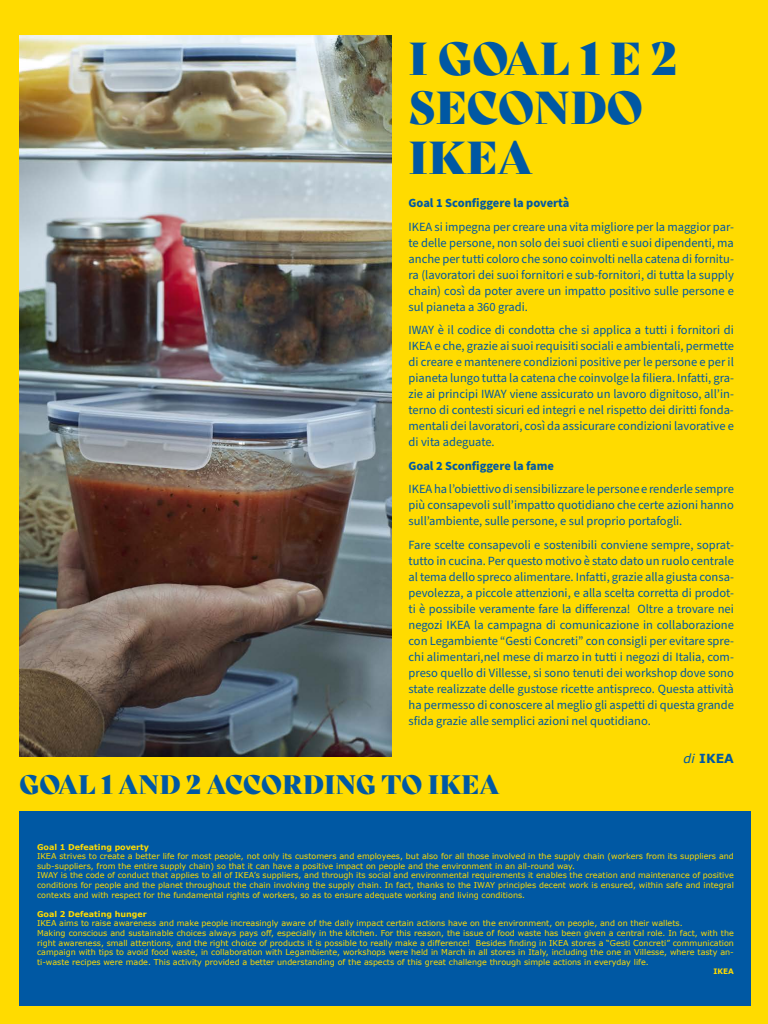
<style>
.page{position:relative;width:768px;height:1024px;background:#ffdb00}
.page>*{position:absolute;margin:0;border:0;box-sizing:border-box;transform-origin:0 0}
.t1{font:44.95px/50px "Bely Display";color:#0058a3}
.t2{font:26px "Bely Display";color:#0058a3}
.t3{font:12.5px/16px "Source Sans Pro";color:#0058a3;text-align:justify}
.t4{font:700 12.5px "Source Sans Pro";color:#0058a3}
.t5{font:700 12.5px "Verdana";color:#0058a3}
.t6{font:8px/9.6px "Verdana";color:#ffdb00}
.t7{font:700 8px "Verdana";color:#ffdb00}
.t8{font:700 7.5px "Verdana";color:#ffdb00}
.s1{font-weight:400;font-style:italic}
</style>
<div class="page">
<div style="left:20px;top:811px;width:732px;height:195px;background:#0058a3"></div>
<img style="left:20px;top:36px;width:371px;height:721px">
<h1 class="t1" style="left:409px;top:30px;width:270px">I GOAL 1 E 2<br>SECONDO<br>IKEA</h1>
<p class="t4" style="left:409px;top:195px;width:162px">Goal 1 Sconfiggere la povertà</p>
<p class="t3" style="left:409px;top:219px;width:327px">IKEA si impegna per creare una vita migliore per la maggior par&shy;te delle persone, non solo dei suoi clienti e suoi dipendenti, ma anche per tutti coloro che sono coinvolti nella catena di fornitu&shy;ra (lavoratori dei suoi fornitori e sub-fornitori, di tutta la supply chain) così da poter avere un impatto positivo sulle persone e sul pianeta a 360 gradi.</p>
<p class="t3" style="left:409px;top:322px;width:327px">IWAY è il codice di condotta che si applica a tutti i fornitori di IKEA e che, grazie ai suoi requisiti sociali e ambientali, permette di creare e mantenere condizioni positive per le persone e per il pianeta lungo tutta la catena che coinvolge la filiera. Infatti, gra&shy;zie ai principi IWAY viene assicurato un lavoro dignitoso, all’in&shy;terno di contesti sicuri ed integri e nel rispetto dei diritti fonda&shy;mentali dei lavoratori, così da assicurare condizioni lavorative e di vita adeguate.</p>
<p class="t4" style="left:409px;top:457px;width:147px">Goal 2 Sconfiggere la fame</p>
<p class="t3" style="left:409px;top:481px;width:327px">IKEA ha l’obiettivo di sensibilizzare le persone e renderle sempre più consapevoli sull’impatto quotidiano che certe azioni hanno sull’ambiente, sulle persone, e sul proprio portafogli.</p>
<p class="t3" style="left:409px;top:537px;width:327px">Fare scelte consapevoli e sostenibili conviene sempre, soprat&shy;tutto in cucina. Per questo motivo è stato dato un ruolo centrale al tema dello spreco alimentare. Infatti, grazie alla giusta consa&shy;pevolezza, a piccole attenzioni, e alla scelta corretta di prodot&shy;ti è possibile veramente fare la differenza! Oltre a trovare nei negozi IKEA la campagna di comunicazione in collaborazione con Legambiente “Gesti Concreti” con consigli per evitare spre&shy;chi alimentari,nel mese di marzo in tutti i negozi di Italia, com&shy;preso quello di Villesse, si sono tenuti dei workshop dove sono state realizzate delle gustose ricette antispreco. Questa attività ha permesso di conoscere al meglio gli aspetti di questa grande sfida grazie alle semplici azioni nel quotidiano.</p>
<p class="t5" style="left:684px;top:751px;width:52px"><span class="s1">di</span> IKEA</p>
<h2 class="t2" style="left:20px;top:763px;width:482px">GOAL 1 AND 2 ACCORDING TO IKEA</h2>
<p class="t7" style="left:37px;top:842px;width:114px">Goal 1 Defeating poverty</p>
<p class="t6" style="left:37px;top:852px;width:698px">IKEA strives to create a better life for most people, not only its customers and employees, but also for all those involved in the supply chain (workers from its suppliers and sub-suppliers, from the entire supply chain) so that it can have a positive impact on people and the environment in an all-round way.<br>IWAY is the code of conduct that applies to all of IKEA’s suppliers, and through its social and environmental requirements it enables the creation and maintenance of positive conditions for people and the planet throughout the chain involving the supply chain. In fact, thanks to the IWAY principles decent work is ensured, within safe and integral contexts and with respect for the fundamental rights of workers, so as to ensure adequate working and living conditions.</p>
<p class="t7" style="left:37px;top:909px;width:111px">Goal 2 Defeating hunger</p>
<p class="t6" style="left:37px;top:919px;width:698px">IKEA aims to raise awareness and make people increasingly aware of the daily impact certain actions have on the environment, on people, and on their wallets.<br>Making conscious and sustainable choices always pays off, especially in the kitchen. For this reason, the issue of food waste has been given a central role. In fact, with the right awareness, small attentions, and the right choice of products it is possible to really make a difference! Besides finding in IKEA stores a “Gesti Concreti” communication campaign with tips to avoid food waste, in collaboration with Legambiente, workshops were held in March in all stores in Italy, including the one in Villesse, where tasty an&shy;ti-waste recipes were made. This activity provided a better understanding of the aspects of this great challenge through simple actions in everyday life.</p>
<p class="t8" style="left:714px;top:966px;width:22px">IKEA</p>
</div>
